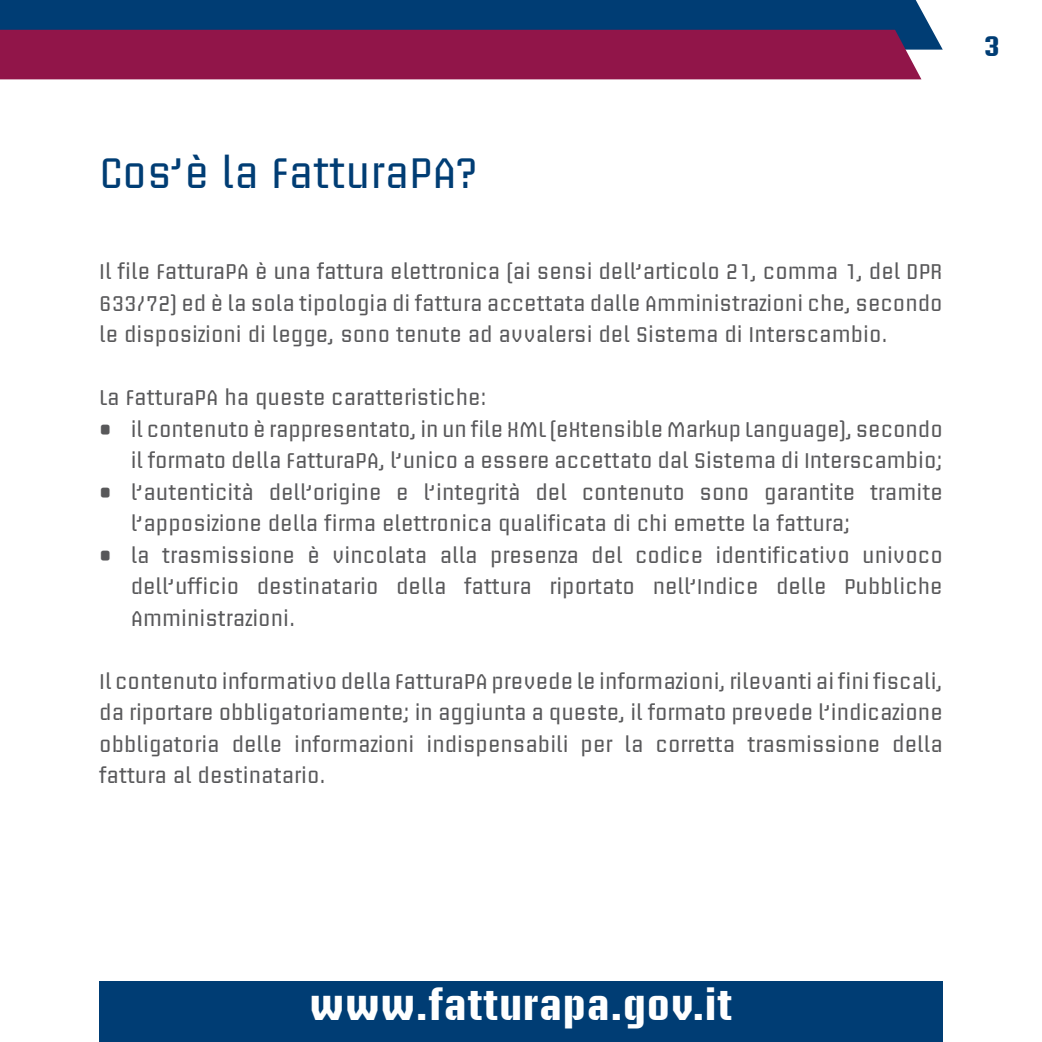
<style>
.page{position:relative;width:1042px;height:1042px;background:#fff}
.page>*{position:absolute;margin:0;border:0;box-sizing:border-box;transform-origin:0 0}
.t1{font:42px "Briem Akademi Std";color:#003d74}
.t2{font:700 41.12px "Briem Akademi Std";letter-spacing:.03em;color:#fff}
.t3{font:700 28px "Briem Akademi Std";color:#003d74}
.t4{font:21px/31.5px "Briem Akademi Std";color:#58585a;text-align:justify}
</style>
<div class="page">
<div style="left:0;top:0;width:943px;height:50px;background:#003d74"></div>
<div style="left:0;top:30px;width:921px;height:49px;background:#911549"></div>
<div style="left:99px;top:982px;width:844px;height:60px;background:#003d74"></div>
<h1 class="t1" style="left:99px;top:150px;width:379px">Cos’è la FatturaPA?</h1>
<p class="t4" style="left:99px;top:256px;width:845px">Il file FatturaPA è una fattura elettronica (ai sensi dell’articolo 21, comma 1, del DPR 633/72) ed è la sola tipologia di fattura accettata dalle Amministrazioni che, secondo le disposizioni di legge, sono tenute ad avvalersi del Sistema di Interscambio.</p>
<p class="t4" style="left:99px;top:382px;width:389px">La FatturaPA ha queste caratteristiche:</p>
<p class="t4" style="left:99px;top:414px;width:845px;text-align:right">• il contenuto è rappresentato, in un file XML (eXtensible Markup Language), secondo il formato della FatturaPA, l’unico a essere accettato dal Sistema di Interscambio;</p>
<p class="t4" style="left:131px;top:477px;width:813px;text-indent:-32px">• l’autenticità dell’origine e l’integrità del contenuto sono garantite tramite l’apposizione della firma elettronica qualificata di chi emette la fattura;</p>
<p class="t4" style="left:131px;top:540px;width:813px;text-indent:-32px">• la trasmissione è vincolata alla presenza del codice identificativo univoco dell’ufficio destinatario della fattura riportato nell’Indice delle Pubbliche Amministrazioni.</p>
<p class="t4" style="left:99px;top:666px;width:845px">Il contenuto informativo della FatturaPA prevede le informazioni, rilevanti ai fini fiscali, da riportare obbligatoriamente; in aggiunta a queste, il formato prevede l’indicazione obbligatoria delle informazioni indispensabili per la corretta trasmissione della fattura al destinatario.</p>
<h3 class="t3" style="left:984px;top:31px;width:17px">3</h3>
<h2 class="t2" style="left:310px;top:983px;width:424px">www.fatturapa.gov.it</h2>
</div>
